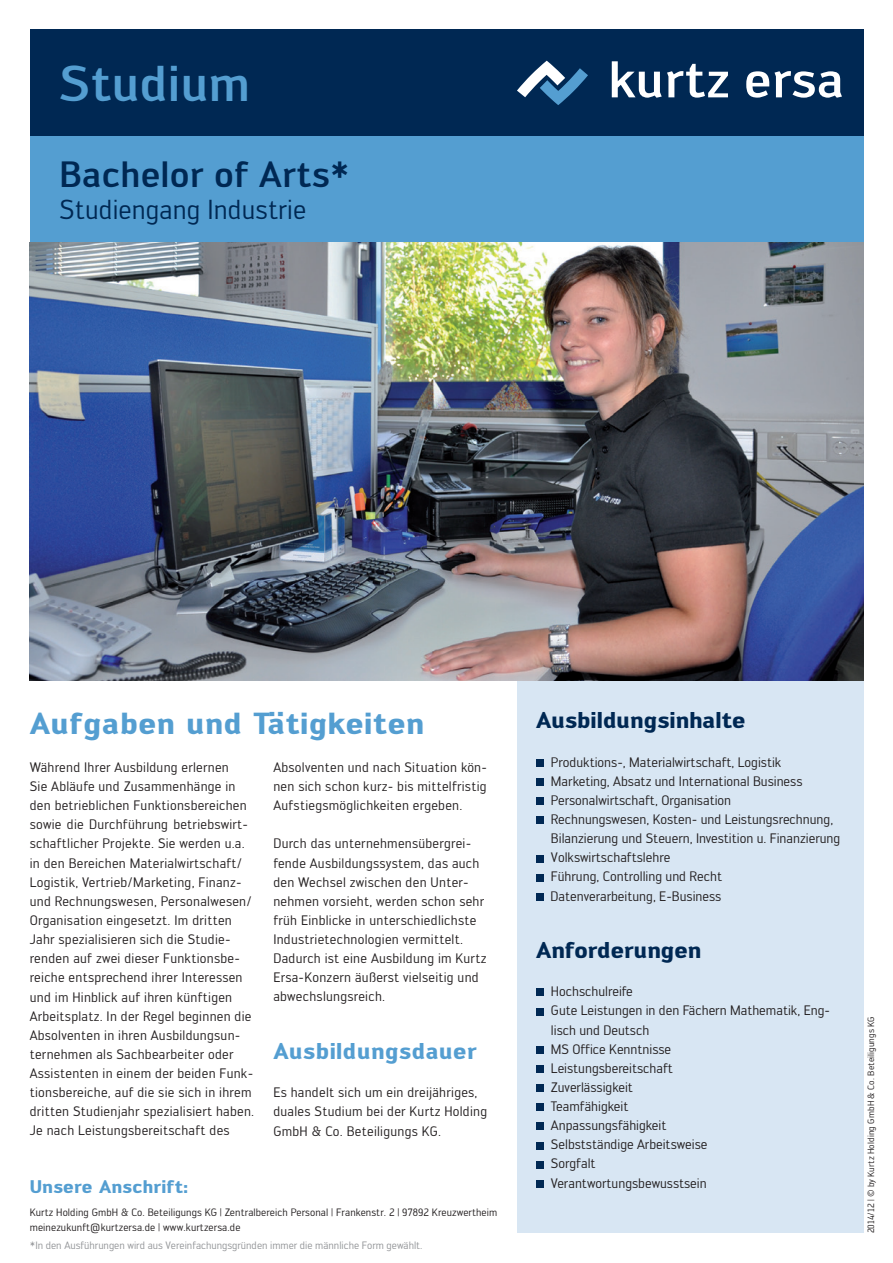
<style>
.page{position:relative;width:893px;height:1263px;background:#fff}
.page>*{position:absolute;margin:0;border:0;box-sizing:border-box;transform-origin:0 0}
.t1{font:500 49.5px "Engel";letter-spacing:.005em;color:#549ed1}
.t2{font:500 36px "Engel";letter-spacing:.005em;color:#002853}
.t3{font:700 30px "Engel";letter-spacing:.02em;color:#549ed1}
.t4{font:27px "Engel";letter-spacing:.005em;color:#002853}
.t5{font:700 22.5px "Engel";color:#002853}
.t6{font:700 22.5px "Engel";letter-spacing:.02em;color:#549ed1}
.t7{font:700 18px "Engel";letter-spacing:.01em;color:#549ed1}
.t8{font:13.5px/19.2px "Engel";letter-spacing:.02em;color:#231f20}
.t9{font:13.5px/19.2px "Engel";color:#231f20}
.t10{font:10.5px/14.9px "Engel";letter-spacing:.01em;color:#231f20}
.t11{font:10.5px "Engel";color:#939598}
.t12{font:9px "Engel";letter-spacing:.01em;color:#231f20}
</style>
<div class="page">
<div style="left:517px;top:680px;width:346px;height:553px;background:#d8e6f3"></div>
<div style="left:30px;top:30px;width:833px;height:106px;background:#002853"></div>
<div style="left:30px;top:136px;width:833px;height:106px;background:#549ed1"></div>
<svg style="left:612px;top:61px;width:116px;height:37px"></svg>
<svg style="left:746px;top:71px;width:96px;height:27px"></svg>
<svg style="left:517px;top:61px;width:71px;height:44px"></svg>
<img style="left:30px;top:242px;width:833px;height:438px">
<div style="left:536px;top:759px;width:8px;height:8px;background:#002853"></div>
<div style="left:536px;top:778px;width:8px;height:8px;background:#002853"></div>
<div style="left:536px;top:797px;width:8px;height:8px;background:#002853"></div>
<div style="left:536px;top:816px;width:8px;height:8px;background:#002853"></div>
<div style="left:536px;top:855px;width:8px;height:7px;background:#002853"></div>
<div style="left:536px;top:874px;width:8px;height:7px;background:#002853"></div>
<div style="left:536px;top:893px;width:8px;height:7px;background:#002853"></div>
<div style="left:536px;top:989px;width:8px;height:7px;background:#002853"></div>
<div style="left:536px;top:1008px;width:8px;height:7px;background:#002853"></div>
<div style="left:536px;top:1046px;width:8px;height:8px;background:#002853"></div>
<div style="left:536px;top:1065px;width:8px;height:8px;background:#002853"></div>
<div style="left:536px;top:1084px;width:8px;height:8px;background:#002853"></div>
<div style="left:536px;top:1103px;width:8px;height:8px;background:#002853"></div>
<div style="left:536px;top:1122px;width:8px;height:8px;background:#002853"></div>
<div style="left:536px;top:1142px;width:8px;height:7px;background:#002853"></div>
<div style="left:536px;top:1161px;width:8px;height:7px;background:#002853"></div>
<div style="left:536px;top:1180px;width:8px;height:7px;background:#002853"></div>
<h1 class="t1" style="left:60px;top:55px;width:192px">Studium</h1>
<h2 class="t2" style="left:60px;top:153px;width:292px">Bachelor of Arts*</h2>
<h3 class="t4" style="left:60px;top:194px;width:248px">Studiengang Industrie</h3>
<h3 class="t3" style="left:30px;top:705px;width:396px">Aufgaben und Tätigkeiten</h3>
<p class="t8" style="left:30px;top:758px;width:226px">Während Ihrer Ausbildung erlernen<br>Sie Abläufe und Zusammenhänge in den betrieblichen Funktionsbereichen sowie die Durchführung betriebswirt&shy;schaftlicher Projekte. Sie werden u.a. in den Bereichen Materialwirtschaft/ Logistik, Vertrieb/Marketing, Finanz&shy;und Rechnungswesen, Personalwesen/ Organisation eingesetzt. Im dritten Jahr spezialisieren sich die Studie&shy;renden auf zwei dieser Funktionsbe&shy;reiche entsprechend ihrer Interessen und im Hinblick auf ihren künftigen Arbeitsplatz. In der Regel beginnen die Absolventen in ihren Ausbildungsun&shy;ternehmen als Sachbearbeiter oder Assistenten in einem der beiden Funk&shy;tionsbereiche, auf die sie sich in ihrem dritten Studienjahr spezialisiert haben.<br>Je nach Leistungsbereitschaft des</p>
<p class="t8" style="left:273px;top:757px;width:215px;text-align:justify">Absolventen und nach Situation kön&shy;nen sich schon kurz- bis mittelfristig Aufstiegsmöglichkeiten ergeben.</p>
<p class="t8" style="left:273px;top:834px;width:215px">Durch das unternehmensübergrei&shy;fende Ausbildungssystem, das auch den Wechsel zwischen den Unter&shy;nehmen vorsieht, werden schon sehr früh Einblicke in unterschiedlichste Industrietechnologien vermittelt.<br>Dadurch ist eine Ausbildung im Kurtz Ersa-Konzern äußerst vielseitig und abwechslungsreich.</p>
<h3 class="t6" style="left:273px;top:1037px;width:205px">Ausbildungsdauer</h3>
<p class="t8" style="left:273px;top:1083px;width:215px">Es handelt sich um ein dreijähriges, duales Studium bei der Kurtz Holding<br>GmbH &amp; Co. Beteiligungs KG.</p>
<h3 class="t7" style="left:30px;top:1176px;width:160px">Unsere Anschrift:</h3>
<p class="t10" style="left:30px;top:1205px;width:469px">Kurtz Holding GmbH &amp; Co. Beteiligungs KG | Zentralbereich Personal | Frankenstr. 2 | 97892 Kreuzwertheim meinezukunft@kurtzersa.de | www.kurtzersa.de</p>
<p class="t11" style="left:30px;top:1240px;width:394px">*In den Ausführungen wird aus Vereinfachungsgründen immer die männliche Form gewählt.</p>
<h3 class="t5" style="left:536px;top:707px;width:211px">Ausbildungsinhalte</h3>
<p class="t9" style="left:550px;top:752px;width:291px">Produktions-, Materialwirtschaft, Logistik Marketing, Absatz und International Business Personalwirtschaft, Organisation<br>Rechnungswesen, Kosten- und Leistungsrechnung, Bilanzierung und Steuern, Investition u. Finanzierung Volkswirtschaftslehre<br>Führung, Controlling und Recht<br>Datenverarbeitung, E-Business</p>
<h3 class="t5" style="left:536px;top:936px;width:167px">Anforderungen</h3>
<p class="t9" style="left:551px;top:982px;width:281px">Hochschulreife<br>Gute Leistungen in den Fächern Mathematik, Eng&shy;lisch und Deutsch<br>MS Office Kenntnisse<br>Leistungsbereitschaft<br>Zuverlässigkeit<br>Teamfähigkeit<br>Anpassungsfähigkeit<br>Selbstständige Arbeitsweise<br>Sorgfalt<br>Verantwortungsbewusstsein</p>
<p class="t12" style="left:866px;top:1233px;width:219px;rotate:-90deg">2014/12 | © by Kurtz Holding GmbH &amp; Co. Beteiligungs KG</p>
</div>
